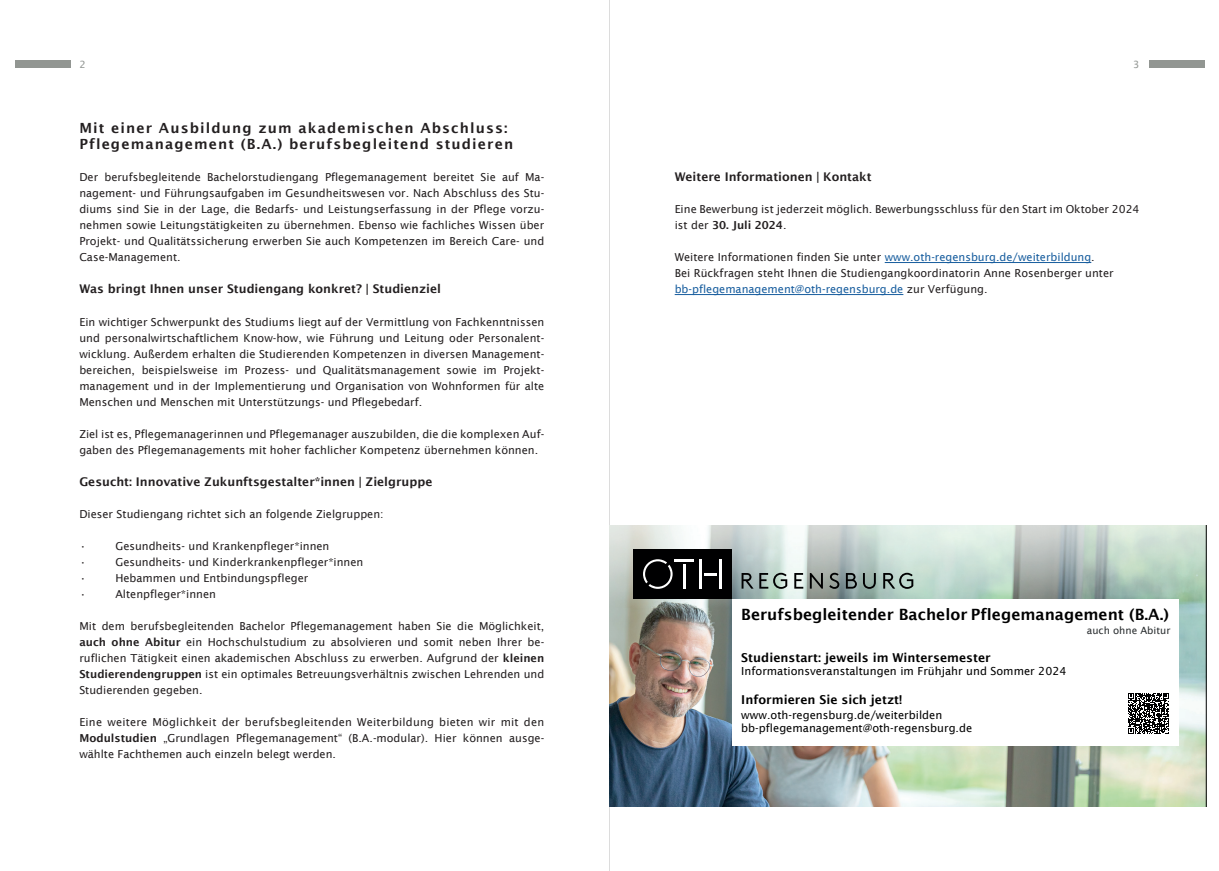
<style>
.page{position:relative;width:1219px;height:871px;background:#fff}
.page>*{position:absolute;margin:0;border:0;box-sizing:border-box;transform-origin:0 0}
.t1{font:600 15.6px "Lucida Sans";color:#000001}
.t2{font:600 14px/16px "Lucida Sans";letter-spacing:.08em;color:#231f20}
.t3{font:600 12.2px "Lucida Sans";color:#000001}
.t4{font:600 12px "Lucida Sans";color:#231f20}
.t5{font:11.1px/13.3px "Lucida Sans";color:#000001}
.Fließtext{font:11px/16px "Lucida Sans";color:#231f20;text-align:justify}
.Fließtext-2{font:11px "Lucida Sans";color:#175d9e}
.t6{font:10px "Lucida Sans";color:#292d2f}
.t7{font:10px "Lucida Sans";color:#929693}
.s1{font-weight:600}
.s2{color:#175d9e}
.s3{color:#231f20}
</style>
<div class="page">
<div style="left:1149px;top:60px;width:56px;height:8px;background:#929692"></div>
<hr style="left:609px;top:0;width:1px;height:870px;background:#dcdcdc">
<div style="left:15px;top:60px;width:55px;height:8px;background:#929692"></div>
<img style="left:609px;top:525px;width:597px;height:280px">
<svg style="left:1128px;top:692px;width:41px;height:41px"></svg>
<hr style="left:885px;top:262px;width:206px;height:1px;background:#175d9e">
<hr style="left:675px;top:294px;width:228px;height:1px;background:#175d9e">
<p class="t7" style="left:79px;top:58px;width:8px">2</p>
<p class="t7" style="left:1133px;top:58px;width:8px">3</p>
<h3 class="t2" style="left:79px;top:120px;width:435px">Mit einer Ausbildung zum akademischen Abschluss:<br>Pflegemanagement (B.A.) berufsbegleitend studieren</h3>
<p class="Fließtext" style="left:79px;top:169px;width:466px">Der berufsbegleitende Bachelorstudiengang Pflegemanagement bereitet Sie auf Ma&shy;nagement- und Führungsaufgaben im Gesundheitswesen vor. Nach Abschluss des Stu&shy;diums sind Sie in der Lage, die Bedarfs- und Leistungserfassung in der Pflege vorzu&shy;nehmen sowie Leitungstätigkeiten zu übernehmen. Ebenso wie fachliches Wissen über Projekt- und Qualitätssicherung erwerben Sie auch Kompetenzen im Bereich Care- und Case-Management.</p>
<h4 class="t4" style="left:79px;top:282px;width:363px">Was bringt Ihnen unser Studiengang konkret? | Studienziel</h4>
<p class="Fließtext" style="left:79px;top:313px;width:466px">Ein wichtiger Schwerpunkt des Studiums liegt auf der Vermittlung von Fachkenntnissen und personalwirtschaftlichem Know-how, wie Führung und Leitung oder Personalent&shy;wicklung. Außerdem erhalten die Studierenden Kompetenzen in diversen Management&shy;bereichen, beispielsweise im Prozess- und Qualitätsmanagement sowie im Projekt&shy;management und in der Implementierung und Organisation von Wohnformen für alte Menschen und Menschen mit Unterstützungs- und Pflegebedarf.</p>
<p class="Fließtext" style="left:79px;top:425px;width:466px">Ziel ist es, Pflegemanagerinnen und Pflegemanager auszubilden, die die komplexen Auf&shy;gaben des Pflegemanagements mit hoher fachlicher Kompetenz übernehmen können.</p>
<h4 class="t4" style="left:79px;top:474px;width:354px">Gesucht: Innovative Zukunftsgestalter*innen | Zielgruppe</h4>
<p class="Fließtext" style="left:79px;top:505px;width:306px">Dieser Studiengang richtet sich an folgende Zielgruppen:</p>
<p class="Fließtext" style="left:79px;top:537px;width:8px">•</p>
<p class="Fließtext" style="left:115px;top:537px;width:216px">Gesundheits- und Krankenpfleger*innen</p>
<p class="Fließtext" style="left:79px;top:553px;width:8px">•</p>
<p class="Fließtext" style="left:115px;top:553px;width:250px">Gesundheits- und Kinderkrankenpfleger*innen</p>
<p class="Fließtext" style="left:79px;top:569px;width:8px">•</p>
<p class="Fließtext" style="left:115px;top:569px;width:194px">Hebammen und Entbindungspfleger</p>
<p class="Fließtext" style="left:79px;top:585px;width:8px">•</p>
<p class="Fließtext" style="left:115px;top:585px;width:102px">Altenpfleger*innen</p>
<p class="Fließtext" style="left:79px;top:617px;width:466px">Mit dem berufsbegleitenden Bachelor Pflegemanagement haben Sie die Möglichkeit, <span class="s1">auch ohne Abitur</span> ein Hochschulstudium zu absolvieren und somit neben Ihrer be&shy;ruflichen Tätigkeit einen akademischen Abschluss zu erwerben. Aufgrund der <span class="s1">kleinen Studierendengruppen</span> ist ein optimales Betreuungsverhältnis zwischen Lehrenden und Studierenden gegeben.</p>
<p class="Fließtext" style="left:79px;top:713px;width:466px">Eine weitere Möglichkeit der berufsbegleitenden Weiterbildung bieten wir mit den <span class="s1">Modulstudien</span> „Grundlagen Pflegemanagement“ (B.A.-modular). Hier können ausge&shy;wählte Fachthemen auch einzeln belegt werden.</p>
<h4 class="t4" style="left:675px;top:170px;width:198px">Weitere Informationen | Kontakt</h4>
<p class="Fließtext" style="left:675px;top:201px;width:466px">Eine Bewerbung ist jederzeit möglich. Bewerbungsschluss für den Start im Oktober 2024 ist der <span class="s1">30. Juli 2024</span>.</p>
<p class="Fließtext" style="left:675px;top:249px;width:422px">Weitere Informationen finden Sie unter <span class="s2">www.oth-regensburg.de/weiterbildung</span>.</p>
<p class="Fließtext" style="left:675px;top:265px;width:440px">Bei Rückfragen steht Ihnen die Studiengangkoordinatorin Anne Rosenberger unter</p>
<p class="Fließtext-2" style="left:675px;top:283px;width:314px">bb-pflegemanagement@oth-regensburg.de <span class="s3">zur Verfügung.</span></p>
<p class="t1" style="left:741px;top:605px;width:429px">Berufsbegleitender Bachelor Pflegemanagement (B.A.)</p>
<p class="t3" style="left:741px;top:650px;width:251px">Studienstart: jeweils im Wintersemester</p>
<p class="t5" style="left:741px;top:664px;width:327px">Informationsveranstaltungen im Frühjahr und Sommer 2024</p>
<p class="t3" style="left:741px;top:692px;width:162px">Informieren Sie sich jetzt!</p>
<p class="t5" style="left:741px;top:708px;width:232px">www.oth-regensburg.de/weiterbilden bb-pflegemanagement@oth-regensburg.de</p>
<p class="t6" style="left:1087px;top:625px;width:85px">auch ohne Abitur</p>
</div>
